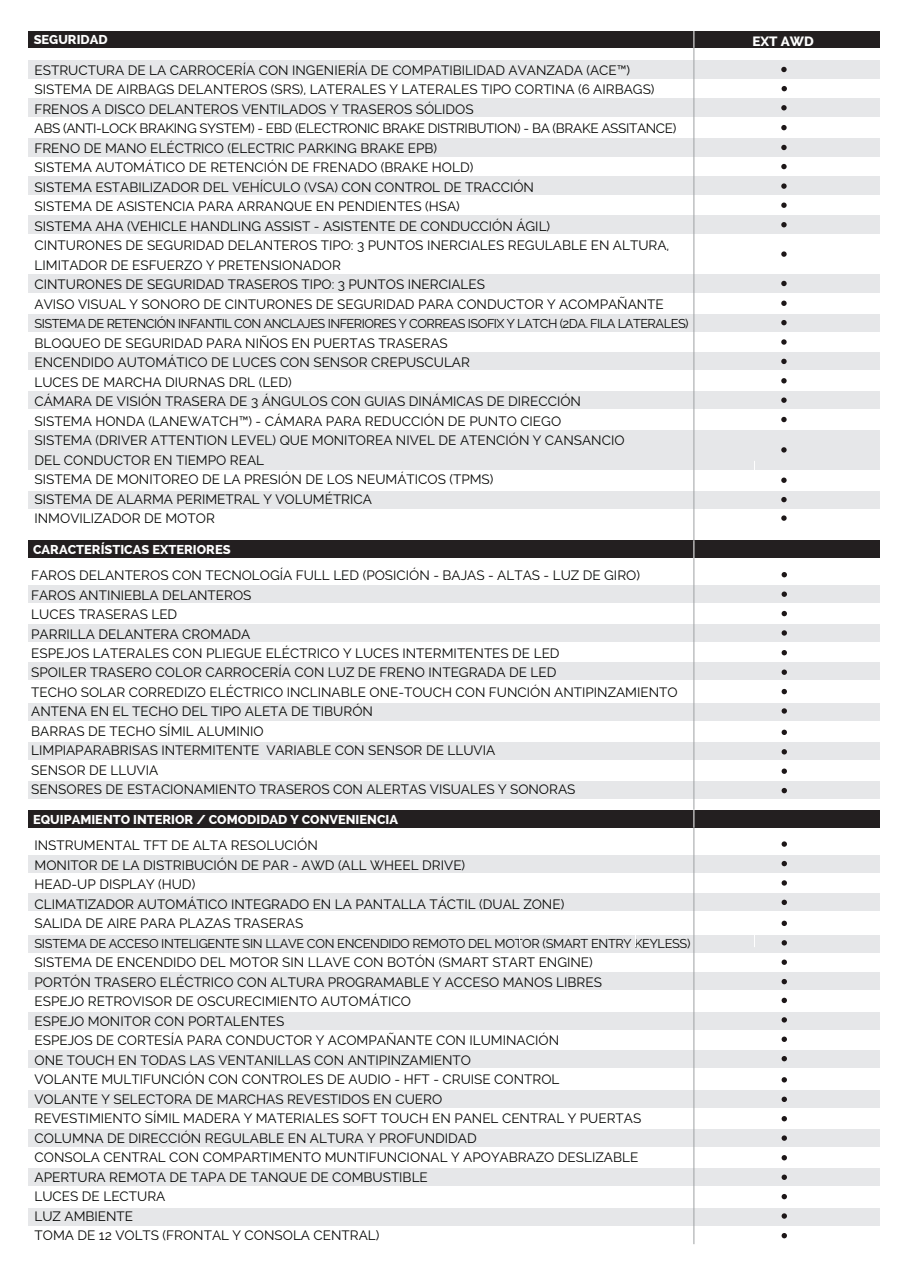
<style>
.page{position:relative;width:903px;height:1266px;background:#fff}
.page>*{position:absolute;margin:0;border:0;box-sizing:border-box;transform-origin:0 0}
.t1{font:13.5px/19.5px "Raleway";color:#040503}
.t2{font:800 13.5px "Raleway";color:#fff}
.t3{font:800 12.9px "Raleway";color:#fff}
.t4{font:12.75px "Raleway";letter-spacing:-.04em;color:#040503}
</style>
<div class="page">
<div style="left:28px;top:540px;width:851px;height:18px;background:#231f20"></div>
<div style="left:28px;top:31px;width:851px;height:17px;background:#231f20"></div>
<svg style="left:694px;top:31px;width:1px;height:17px"></svg>
<svg style="left:694px;top:540px;width:1px;height:18px"></svg>
<div style="left:28px;top:972px;width:852px;height:18px;background:#e6e7e9"></div>
<div style="left:28px;top:1012px;width:852px;height:17px;background:#e6e7e9"></div>
<div style="left:28px;top:1050px;width:852px;height:18px;background:#e6e7e9"></div>
<div style="left:28px;top:810px;width:851px;height:18px;background:#231f20"></div>
<div style="left:28px;top:314px;width:851px;height:18px;background:#e6e7e9"></div>
<div style="left:28px;top:352px;width:851px;height:18px;background:#e6e7e9"></div>
<div style="left:28px;top:391px;width:851px;height:18px;background:#e6e7e9"></div>
<div style="left:28px;top:430px;width:851px;height:40px;background:#e6e7e9"></div>
<div style="left:28px;top:491px;width:851px;height:18px;background:#e6e7e9"></div>
<div style="left:28px;top:585px;width:851px;height:18px;background:#e6e7e9"></div>
<div style="left:28px;top:624px;width:851px;height:18px;background:#e6e7e9"></div>
<div style="left:28px;top:662px;width:851px;height:18px;background:#e6e7e9"></div>
<div style="left:28px;top:703px;width:851px;height:18px;background:#e6e7e9"></div>
<div style="left:28px;top:742px;width:851px;height:18px;background:#e6e7e9"></div>
<div style="left:28px;top:781px;width:851px;height:18px;background:#e6e7e9"></div>
<div style="left:28px;top:855px;width:851px;height:18px;background:#e6e7e9"></div>
<div style="left:28px;top:893px;width:851px;height:18px;background:#e6e7e9"></div>
<div style="left:28px;top:934px;width:851px;height:18px;background:#e6e7e9"></div>
<div style="left:28px;top:138px;width:851px;height:19px;background:#e6e7e9"></div>
<div style="left:28px;top:176px;width:851px;height:19px;background:#e6e7e9"></div>
<div style="left:28px;top:60px;width:851px;height:19px;background:#e6e7e9"></div>
<div style="left:28px;top:98px;width:851px;height:19px;background:#e6e7e9"></div>
<div style="left:28px;top:215px;width:851px;height:19px;background:#e6e7e9"></div>
<div style="left:28px;top:274px;width:851px;height:19px;background:#e6e7e9"></div>
<div style="left:28px;top:1089px;width:852px;height:18px;background:#e6e7e9"></div>
<div style="left:28px;top:1129px;width:852px;height:18px;background:#e6e7e9"></div>
<div style="left:28px;top:1168px;width:852px;height:18px;background:#e6e7e9"></div>
<div style="left:28px;top:1208px;width:852px;height:17px;background:#e6e7e9"></div>
<svg style="left:782px;top:572px;width:5px;height:5px"></svg>
<svg style="left:782px;top:591px;width:5px;height:6px"></svg>
<svg style="left:782px;top:611px;width:5px;height:5px"></svg>
<svg style="left:782px;top:630px;width:5px;height:6px"></svg>
<svg style="left:782px;top:841px;width:5px;height:6px"></svg>
<svg style="left:782px;top:861px;width:5px;height:5px"></svg>
<svg style="left:782px;top:880px;width:5px;height:6px"></svg>
<svg style="left:782px;top:900px;width:5px;height:5px"></svg>
<svg style="left:782px;top:921px;width:5px;height:5px"></svg>
<svg style="left:782px;top:940px;width:5px;height:5px"></svg>
<svg style="left:782px;top:959px;width:5px;height:6px"></svg>
<svg style="left:782px;top:979px;width:5px;height:5px"></svg>
<svg style="left:782px;top:998px;width:5px;height:5px"></svg>
<svg style="left:782px;top:1017px;width:5px;height:5px"></svg>
<svg style="left:782px;top:1036px;width:5px;height:6px"></svg>
<svg style="left:782px;top:1056px;width:5px;height:5px"></svg>
<svg style="left:782px;top:1077px;width:5px;height:5px"></svg>
<svg style="left:782px;top:1097px;width:5px;height:5px"></svg>
<svg style="left:782px;top:1116px;width:5px;height:5px"></svg>
<svg style="left:782px;top:1135px;width:5px;height:6px"></svg>
<svg style="left:782px;top:1155px;width:5px;height:5px"></svg>
<svg style="left:782px;top:1174px;width:5px;height:6px"></svg>
<svg style="left:782px;top:1194px;width:5px;height:5px"></svg>
<svg style="left:782px;top:1213px;width:5px;height:6px"></svg>
<svg style="left:782px;top:1233px;width:5px;height:5px"></svg>
<svg style="left:782px;top:650px;width:5px;height:5px"></svg>
<svg style="left:782px;top:669px;width:5px;height:6px"></svg>
<svg style="left:782px;top:689px;width:5px;height:5px"></svg>
<svg style="left:782px;top:708px;width:5px;height:6px"></svg>
<svg style="left:782px;top:730px;width:5px;height:5px"></svg>
<svg style="left:782px;top:749px;width:5px;height:5px"></svg>
<svg style="left:782px;top:768px;width:5px;height:6px"></svg>
<svg style="left:782px;top:788px;width:5px;height:5px"></svg>
<svg style="left:781px;top:105px;width:6px;height:5px"></svg>
<svg style="left:781px;top:125px;width:6px;height:5px"></svg>
<svg style="left:781px;top:145px;width:6px;height:5px"></svg>
<svg style="left:781px;top:202px;width:6px;height:6px"></svg>
<svg style="left:781px;top:222px;width:6px;height:5px"></svg>
<svg style="left:781px;top:251px;width:6px;height:6px"></svg>
<svg style="left:781px;top:281px;width:6px;height:5px"></svg>
<svg style="left:781px;top:320px;width:6px;height:5px"></svg>
<svg style="left:781px;top:339px;width:6px;height:6px"></svg>
<svg style="left:781px;top:359px;width:6px;height:5px"></svg>
<svg style="left:781px;top:378px;width:6px;height:5px"></svg>
<svg style="left:781px;top:397px;width:6px;height:6px"></svg>
<svg style="left:781px;top:417px;width:6px;height:5px"></svg>
<svg style="left:781px;top:447px;width:6px;height:6px"></svg>
<svg style="left:781px;top:477px;width:6px;height:6px"></svg>
<svg style="left:781px;top:497px;width:6px;height:5px"></svg>
<svg style="left:781px;top:515px;width:6px;height:6px"></svg>
<svg style="left:781px;top:301px;width:6px;height:5px"></svg>
<svg style="left:782px;top:86px;width:5px;height:5px"></svg>
<svg style="left:781px;top:183px;width:6px;height:6px"></svg>
<svg style="left:781px;top:164px;width:6px;height:5px"></svg>
<svg style="left:781px;top:67px;width:6px;height:5px"></svg>
<svg style="left:519px;top:934px;width:1px;height:13px"></svg>
<svg style="left:754px;top:934px;width:1px;height:13px"></svg>
<svg style="left:635px;top:934px;width:1px;height:13px"></svg>
<hr style="left:694px;top:48px;width:1px;height:492px;background:#9da0a3">
<hr style="left:694px;top:558px;width:1px;height:252px;background:#9da0a3">
<svg style="left:694px;top:810px;width:1px;height:18px"></svg>
<hr style="left:694px;top:828px;width:1px;height:416px;background:#9da0a3">
<p class="t3" style="left:34px;top:32px;width:76px">SEGURIDAD</p>
<p class="t1" style="left:35px;top:60px;width:643px">ESTRUCTURA DE LA CARROCERÍA CON INGENIERÍA DE COMPATIBILIDAD AVANZADA (ACE™)<br>SISTEMA DE AIRBAGS DELANTEROS (SRS), LATERALES Y LATERALES TIPO CORTINA (6 AIRBAGS)<br>FRENOS A DISCO DELANTEROS VENTILADOS Y TRASEROS SÓLIDOS<br>ABS (ANTI-LOCK BRAKING SYSTEM) - EBD (ELECTRONIC BRAKE DISTRIBUTION) - BA (BRAKE ASSITANCE)<br>FRENO DE MANO ELÉCTRICO (ELECTRIC PARKING BRAKE EPB)<br>SISTEMA AUTOMÁTICO DE RETENCIÓN DE FRENADO (BRAKE HOLD)<br>SISTEMA ESTABILIZADOR DEL VEHÍCULO (VSA) CON CONTROL DE TRACCIÓN<br>SISTEMA DE ASISTENCIA PARA ARRANQUE EN PENDIENTES (HSA)<br>SISTEMA AHA (VEHICLE HANDLING ASSIST - ASISTENTE DE CONDUCCIÓN ÁGIL)<br>CINTURONES DE SEGURIDAD DELANTEROS TIPO: 3 PUNTOS INERCIALES REGULABLE EN ALTURA, LIMITADOR DE ESFUERZO Y PRETENSIONADOR<br>CINTURONES DE SEGURIDAD TRASEROS TIPO: 3 PUNTOS INERCIALES<br>AVISO VISUAL Y SONORO DE CINTURONES DE SEGURIDAD PARA CONDUCTOR Y ACOMPAÑANTE</p>
<p class="t4" style="left:35px;top:316px;width:656px">SISTEMA DE RETENCIÓN INFANTIL CON ANCLAJES INFERIORES Y CORREAS ISOFIX Y LATCH (2DA. FILA LATERALES)</p>
<p class="t1" style="left:35px;top:333px;width:592px">BLOQUEO DE SEGURIDAD PARA NIÑOS EN PUERTAS TRASERAS<br>ENCENDIDO AUTOMÁTICO DE LUCES CON SENSOR CREPUSCULAR<br>LUCES DE MARCHA DIURNAS DRL (LED)<br>CÁMARA DE VISIÓN TRASERA DE 3 ÁNGULOS CON GUIAS DINÁMICAS DE DIRECCIÓN SISTEMA HONDA (LANEWATCH™) - CÁMARA PARA REDUCCIÓN DE PUNTO CIEGO<br>SISTEMA (DRIVER ATTENTION LEVEL) QUE MONITOREA NIVEL DE ATENCIÓN Y CANSANCIO DEL CONDUCTOR EN TIEMPO REAL<br>SISTEMA DE MONITOREO DE LA PRESIÓN DE LOS NEUMÁTICOS (TPMS)<br>SISTEMA DE ALARMA PERIMETRAL Y VOLUMÉTRICA<br>INMOVILIZADOR DE MOTOR</p>
<p class="t3" style="left:33px;top:542px;width:199px">CARACTERÍSTICAS EXTERIORES</p>
<p class="t1" style="left:31px;top:565px;width:648px">FAROS DELANTEROS CON TECNOLOGÍA FULL LED (POSICIÓN - BAJAS - ALTAS - LUZ DE GIRO)<br>FAROS ANTINIEBLA DELANTEROS<br>LUCES TRASERAS LED<br>PARRILLA DELANTERA CROMADA<br>ESPEJOS LATERALES CON PLIEGUE ELÉCTRICO Y LUCES INTERMITENTES DE LED<br>SPOILER TRASERO COLOR CARROCERÍA CON LUZ DE FRENO INTEGRADA DE LED<br>TECHO SOLAR CORREDIZO ELÉCTRICO INCLINABLE ONE-TOUCH CON FUNCIÓN ANTIPINZAMIENTO ANTENA EN EL TECHO DEL TIPO ALETA DE TIBURÓN<br>BARRAS DE TECHO SÍMIL ALUMINIO<br>LIMPIAPARABRISAS INTERMITENTE VARIABLE CON SENSOR DE LLUVIA<br>SENSOR DE LLUVIA<br>SENSORES DE ESTACIONAMIENTO TRASEROS CON ALERTAS VISUALES Y SONORAS</p>
<p class="t3" style="left:33px;top:812px;width:366px">EQUIPAMIENTO INTERIOR / COMODIDAD Y CONVENIENCIA</p>
<p class="t1" style="left:35px;top:836px;width:531px">INSTRUMENTAL TFT DE ALTA RESOLUCIÓN<br>MONITOR DE LA DISTRIBUCIÓN DE PAR - AWD (ALL WHEEL DRIVE)<br>HEAD-UP DISPLAY (HUD)<br>CLIMATIZADOR AUTOMÁTICO INTEGRADO EN LA PANTALLA TÁCTIL (DUAL ZONE)<br>SALIDA DE AIRE PARA PLAZAS TRASERAS</p>
<p class="t4" style="left:35px;top:936px;width:658px">SISTEMA DE ACCESO INTELIGENTE SIN LLAVE CON ENCENDIDO REMOTO DEL MOTOR (SMART ENTRY KEYLESS)</p>
<p class="t1" style="left:35px;top:953px;width:608px">SISTEMA DE ENCENDIDO DEL MOTOR SIN LLAVE CON BOTÓN (SMART START ENGINE)<br>PORTÓN TRASERO ELÉCTRICO CON ALTURA PROGRAMABLE Y ACCESO MANOS LIBRES ESPEJO RETROVISOR DE OSCURECIMIENTO AUTOMÁTICO<br>ESPEJO MONITOR CON PORTALENTES<br>ESPEJOS DE CORTESÍA PARA CONDUCTOR Y ACOMPAÑANTE CON ILUMINACIÓN<br>ONE TOUCH EN TODAS LAS VENTANILLAS CON ANTIPINZAMIENTO<br>VOLANTE MULTIFUNCIÓN CON CONTROLES DE AUDIO - HFT - CRUISE CONTROL<br>VOLANTE Y SELECTORA DE MARCHAS REVESTIDOS EN CUERO<br>REVESTIMIENTO SÍMIL MADERA Y MATERIALES SOFT TOUCH EN PANEL CENTRAL Y PUERTAS COLUMNA DE DIRECCIÓN REGULABLE EN ALTURA Y PROFUNDIDAD<br>CONSOLA CENTRAL CON COMPARTIMENTO MUNTIFUNCIONAL Y APOYABRAZO DESLIZABLE APERTURA REMOTA DE TAPA DE TANQUE DE COMBUSTIBLE<br>LUCES DE LECTURA<br>LUZ AMBIENTE<br>TOMA DE 12 VOLTS (FRONTAL Y CONSOLA CENTRAL)</p>
<p class="t2" style="left:752px;top:33px;width:63px">EXT AWD</p>
</div>
